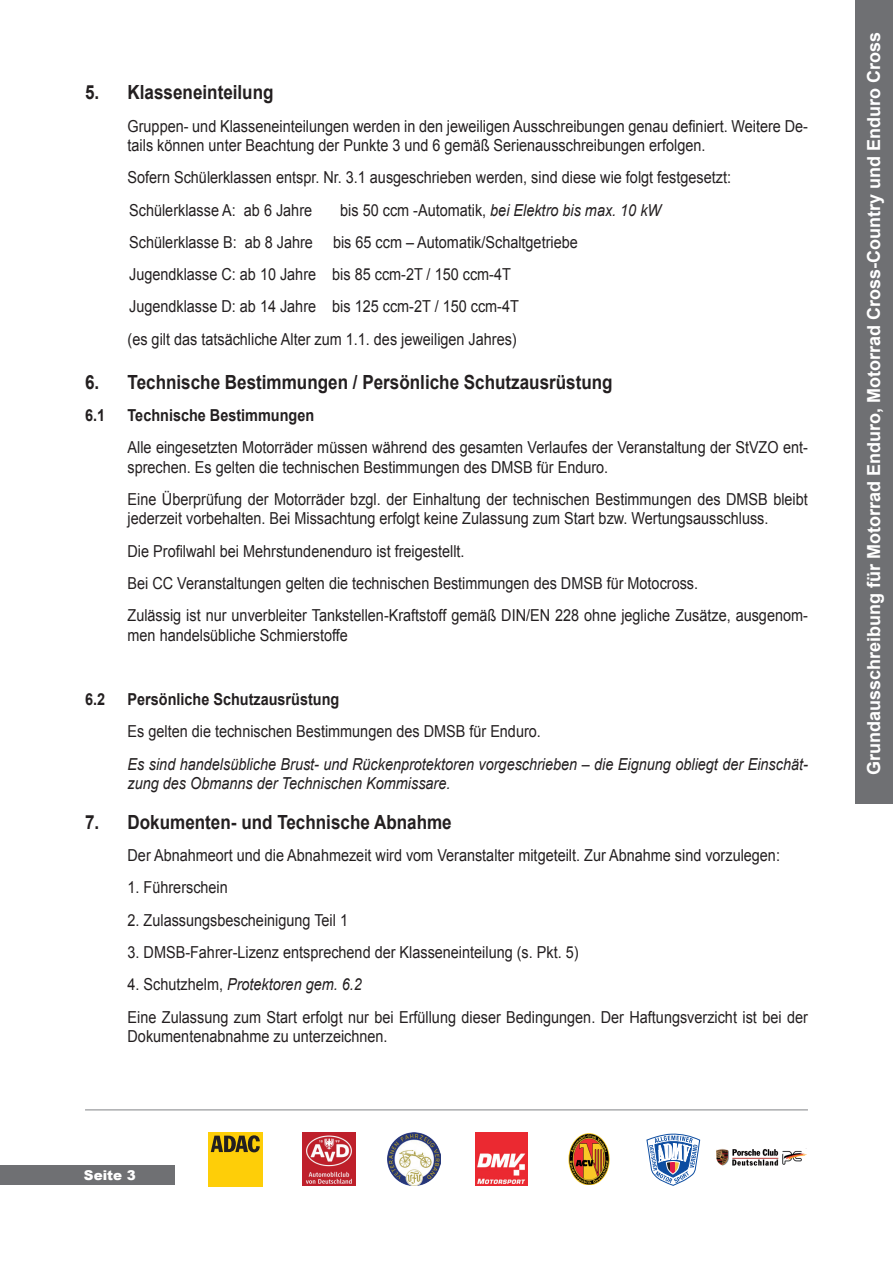
<style>
.page{position:relative;width:893px;height:1263px;background:#fff}
.page>*{position:absolute;margin:0;border:0;box-sizing:border-box;transform-origin:0 0}
.t1{font:700 19.5px "Arial";color:#231f20;scale:.88 1}
.t2{font:700 18px "Arial";color:#fff}
.t3{font:16.5px/32.2px "Arial";color:#231f20;scale:.88 1}
.t4{font:italic 16.5px/19.5px "Arial";color:#231f20;scale:.88 1}
.t5{font:700 16.5px "Arial";color:#231f20;scale:.88 1}
.t6{font:900 13.5px "Arial";color:#fff}
.s1{font-style:italic}
</style>
<div class="page">
<div style="left:0;top:1165px;width:174px;height:20px;background:#6f7073"></div>
<div style="left:856px;top:0;width:37px;height:804px;background:#6f7073"></div>
<hr style="left:85px;top:1109px;width:723px;height:1px;background:#808285">
<div style="left:208px;top:1133px;width:54px;height:54px;background:#fece08"></div>
<svg style="left:211px;top:1135px;width:49px;height:17px"></svg>
<img style="left:302px;top:1132px;width:53px;height:54px">
<img style="left:475px;top:1133px;width:53px;height:52px">
<img style="left:388px;top:1132px;width:52px;height:53px">
<img style="left:568px;top:1133px;width:42px;height:51px">
<svg style="left:646px;top:1134px;width:54px;height:52px"></svg>
<img style="left:716px;top:1148px;width:91px;height:18px">
<p class="t1" style="left:85px;top:79px;width:216px">5. Klasseneinteilung</p>
<p class="t3" style="left:128px;top:116px;width:775px;line-height:19.5px">Gruppen- und Klasseneinteilungen werden in den jeweiligen Ausschreibungen genau definiert. Weitere De&shy;tails können unter Beachtung der Punkte 3 und 6 gemäß Serienausschreibungen erfolgen.</p>
<p class="t3" style="left:128px;top:162px;width:687px">Sofern Schülerklassen entspr. Nr. 3.1 ausgeschrieben werden, sind diese wie folgt festgesetzt:<br>Schülerklasse A: ab 6 Jahre</p>
<p class="t3" style="left:128px;top:194px;width:608px;text-indent:213px">bis 50 ccm -Automatik, <span class="s1">bei Elektro bis max. 10 kW </span>Schülerklasse B: ab 8 Jahre bis 65 ccm – Automatik/Schaltgetriebe Jugendklasse C: ab 10 Jahre bis 85 ccm-2T / 150 ccm-4T<br>Jugendklasse D: ab 14 Jahre bis 125 ccm-2T / 150 ccm-4T<br>(es gilt das tatsächliche Alter zum 1.1. des jeweiligen Jahres)</p>
<p class="t1" style="left:85px;top:369px;width:601px">6. Technische Bestimmungen / Persönliche Schutzausrüstung</p>
<p class="t5" style="left:85px;top:404px;width:24px">6.1</p>
<p class="t5" style="left:128px;top:404px;width:214px">Technische Bestimmungen</p>
<p class="t3" style="left:128px;top:438px;width:775px;line-height:19.5px">Alle eingesetzten Motorräder müssen während des gesamten Verlaufes der Veranstaltung der StVZO ent&shy;sprechen. Es gelten die technischen Bestimmungen des DMSB für Enduro.</p>
<p class="t3" style="left:128px;top:489px;width:775px;line-height:19.5px">Eine Überprüfung der Motorräder bzgl. der Einhaltung der technischen Bestimmungen des DMSB bleibt jederzeit vorbehalten. Bei Missachtung erfolgt keine Zulassung zum Start bzw. Wertungsausschluss.</p>
<p class="t3" style="left:128px;top:535px;width:775px">Die Profilwahl bei Mehrstundenenduro ist freigestellt.<br>Bei CC Veranstaltungen gelten die technischen Bestimmungen des DMSB für Motocross.<br>Zulässig ist nur unverbleiter Tankstellen-Kraftstoff gemäß DIN/EN 228 ohne jegliche Zusätze, ausgenom-</p>
<p class="t3" style="left:128px;top:619px;width:252px">men handelsübliche Schmierstoffe</p>
<p class="t5" style="left:85px;top:688px;width:24px">6.2</p>
<p class="t5" style="left:128px;top:688px;width:242px">Persönliche Schutzausrüstung</p>
<p class="t3" style="left:128px;top:716px;width:471px">Es gelten die technischen Bestimmungen des DMSB für Enduro.</p>
<p class="t4" style="left:128px;top:754px;width:775px">Es sind handelsübliche Brust- und Rückenprotektoren vorgeschrieben – die Eignung obliegt der Einschät&shy;zung des Obmanns der Technischen Kommissare.</p>
<p class="t1" style="left:85px;top:809px;width:418px">7. Dokumenten- und Technische Abnahme</p>
<p class="t3" style="left:128px;top:839px;width:743px">Der Abnahmeort und die Abnahmezeit wird vom Veranstalter mitgeteilt. Zur Abnahme sind vorzulegen:</p>
<p class="t3" style="left:128px;top:872px;width:115px">1. Führerschein</p>
<p class="t3" style="left:128px;top:904px;width:252px">2. Zulassungsbescheinigung Teil 1</p>
<p class="t3" style="left:128px;top:936px;width:514px">3. DMSB-Fahrer-Lizenz entsprechend der Klasseneinteilung (s. Pkt. 5)</p>
<p class="t3" style="left:128px;top:968px;width:775px">4. Schutzhelm, <span class="s1">Protektoren gem. 6.2<br></span>Eine Zulassung zum Start erfolgt nur bei Erfüllung dieser Bedingungen. Der Haftungsverzicht ist bei der</p>
<p class="t3" style="left:128px;top:1020px;width:297px">Dokumentenabnahme zu unterzeichnen.</p>
<p class="t6" style="left:84px;top:1165px;width:53px">Seite 3</p>
<p class="t2" style="left:862px;top:775px;width:745px;rotate:-90deg">Grundausschreibung für Motorrad Enduro, Motorrad Cross-Country und Enduro Cross</p>
</div>
